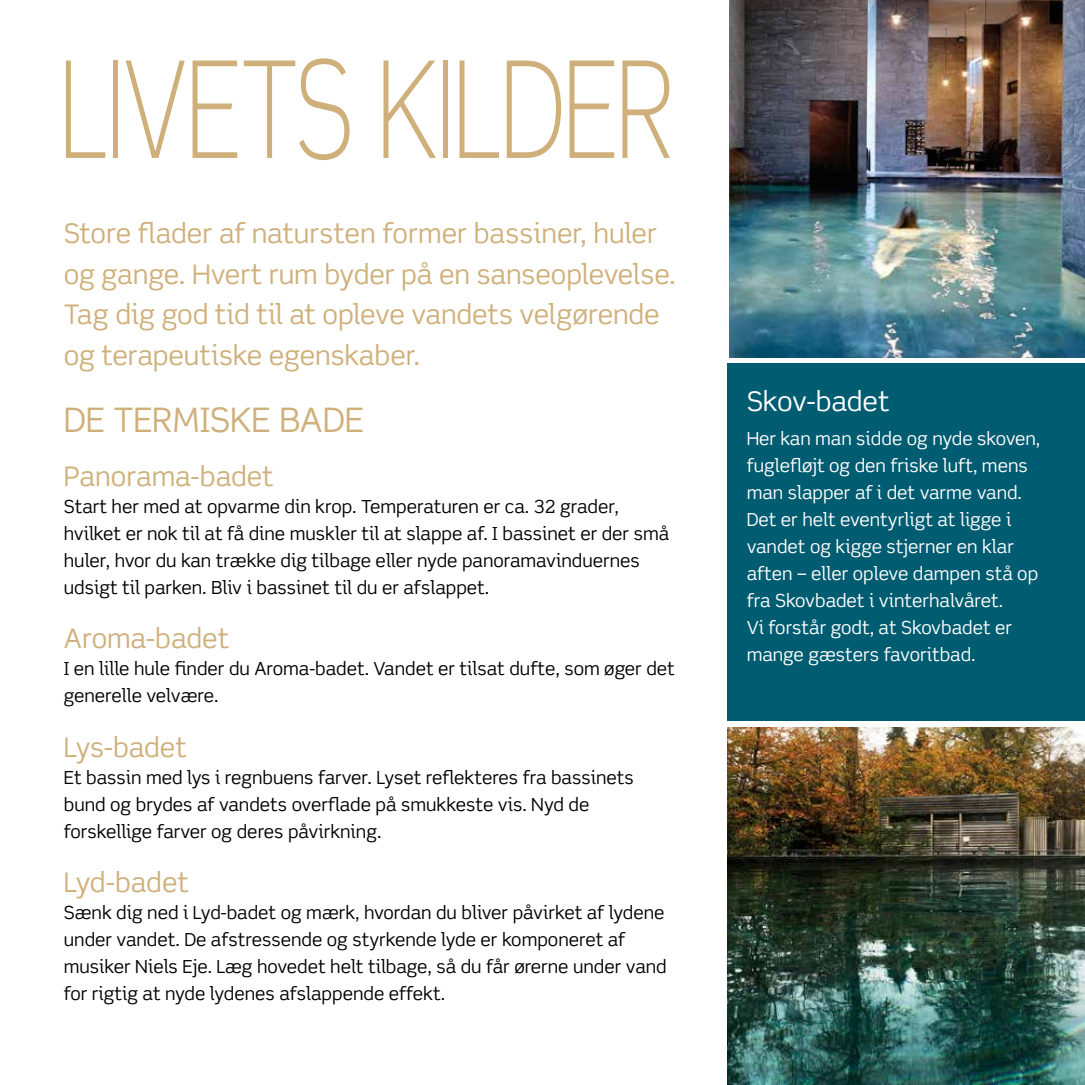
<style>
.page{position:relative;width:1085px;height:1085px;background:#fff}
.page>*{position:absolute;margin:0;border:0;box-sizing:border-box;transform-origin:0 0}
.t1{font:300 135px "Scene";letter-spacing:-.02em;color:#cfb07b;scale:.75 1}
.t2{font:33.75px "Scene Alt";letter-spacing:-.005em;color:#cfb07b}
.t3{font:27px/40.5px "Scene Alt";letter-spacing:-.005em;color:#cfb07b}
.t4{font:27px "Scene Alt";letter-spacing:-.01em;color:#fff}
.t5{font:18px/27px "Scene Alt";color:#000}
.t6{font:18px/27px "Scene Alt";color:#fff}
</style>
<div class="page">
<img style="left:729px;top:0;width:355px;height:357px">
<img style="left:727px;top:727px;width:357px;height:357px">
<div style="left:727px;top:364px;width:357px;height:357px;background:#005c71"></div>
<h1 class="t1" style="left:59px;top:28px;width:822px">LIVETS KILDER</h1>
<h3 class="t3" style="left:64px;top:213px;width:613px">Store flader af natursten former bassiner, huler og gange. Hvert rum byder på en sanseoplevelse.<br>Tag dig god tid til at opleve vandets velgørende og terapeutiske egenskaber.</h3>
<h2 class="t2" style="left:64px;top:399px;width:301px">DE TERMISKE BADE</h2>
<h3 class="t3" style="left:64px;top:456px;width:211px">Panorama-badet</h3>
<p class="t5" style="left:64px;top:493px;width:606px">Start her med at opvarme din krop. Temperaturen er ca. 32 grader, hvilket er nok til at få dine muskler til at slappe af. I bassinet er der små huler, hvor du kan trække dig tilbage eller nyde panoramavinduernes udsigt til parken. Bliv i bassinet til du er afslappet.</p>
<h3 class="t3" style="left:64px;top:618px;width:167px">Aroma-badet</h3>
<p class="t5" style="left:64px;top:655px;width:612px">I en lille hule finder du Aroma-badet. Vandet er tilsat dufte, som øger det generelle velvære.</p>
<h3 class="t3" style="left:64px;top:726px;width:124px">Lys-badet</h3>
<p class="t5" style="left:64px;top:763px;width:571px">Et bassin med lys i regnbuens farver. Lyset reflekteres fra bassinets bund og brydes af vandets overflade på smukkeste vis. Nyd de forskellige farver og deres påvirkning.</p>
<h3 class="t3" style="left:64px;top:861px;width:127px">Lyd-badet</h3>
<p class="t5" style="left:64px;top:898px;width:604px">Sænk dig ned i Lyd-badet og mærk, hvordan du bliver påvirket af lydene under vandet. De afstressende og styrkende lyde er komponeret af musiker Niels Eje. Læg hovedet helt tilbage, så du får ørerne under vand for rigtig at nyde lydenes afslappende effekt.</p>
<h3 class="t4" style="left:746px;top:384px;width:144px">Skov-badet</h3>
<p class="t6" style="left:746px;top:424px;width:295px">Her kan man sidde og nyde skoven, fuglefløjt og den friske luft, mens man slapper af i det varme vand.<br>Det er helt eventyrligt at ligge i vandet og kigge stjerner en klar aften – eller opleve dampen stå op fra Skovbadet i vinterhalvåret.<br>Vi forstår godt, at Skovbadet er mange gæsters favoritbad.</p>
</div>
